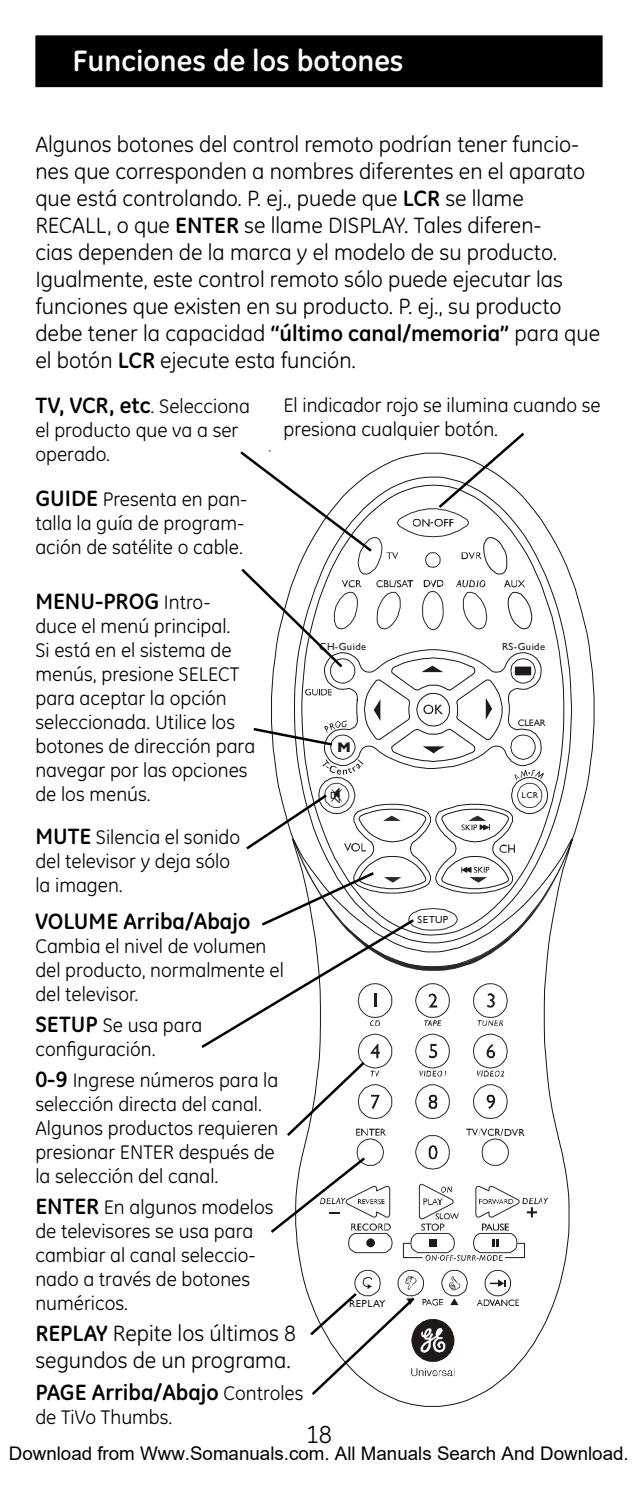
<style>
.page{position:relative;width:638px;height:1489px;background:#fff}
.page>*{position:absolute;margin:0;border:0;box-sizing:border-box;transform-origin:0 0}
.t1{font:700 30px "GE Inspira";color:#fff}
.t2{font:25px "GE Inspira";color:#000}
.t3{font:22.5px/27px "GE Inspira";color:#000}
.t4{font:700 22.5px "GE Inspira";color:#000}
.t5{font:20px/24px "GE Inspira";color:#000}
.t6{font:18.75px "Arial";color:#000}
.t7{font:700 14.25px "Gill Sans";color:#1f1a17}
.t8{font:10.25px "Gill Sans";letter-spacing:.035em;color:#1f1a17}
.t9{font:9.25px "Gill Sans";letter-spacing:-.03em;color:#1f1a17;scale:1.04 1}
.t10{font:8.5px "Gill Sans";color:#1f1a17;scale:1.04 1}
.s1{font-weight:700}
.s2{font-weight:700;font-size:22.5px}
.s3{font-weight:400;font-size:20px}
</style>
<div class="page">
<div style="left:37px;top:37px;width:564px;height:49px;background:#000"></div>
<div style="left:35px;top:35px;width:567px;height:52px;border:2px solid #000"></div>
<svg style="left:297px;top:576px;width:298px;height:831px"></svg>
<svg style="left:345px;top:1138px;width:175px;height:158px"></svg>
<svg style="left:429px;top:1144px;width:9px;height:15px"></svg>
<svg style="left:477px;top:1299px;width:42px;height:6px"></svg>
<svg style="left:490px;top:1279px;width:16px;height:7px"></svg>
<svg style="left:479px;top:1199px;width:34px;height:4px"></svg>
<svg style="left:423px;top:1198px;width:20px;height:6px"></svg>
<svg style="left:421px;top:1213px;width:38px;height:17px"></svg>
<svg style="left:482px;top:1223px;width:27px;height:7px"></svg>
<svg style="left:402px;top:1239px;width:123px;height:21px"></svg>
<svg style="left:441px;top:1186px;width:11px;height:6px"></svg>
<svg style="left:522px;top:1197px;width:26px;height:20px"></svg>
<svg style="left:201px;top:432px;width:370px;height:706px"></svg>
<svg style="left:307px;top:1276px;width:153px;height:121px"></svg>
<svg style="left:271px;top:1154px;width:120px;height:93px"></svg>
<h1 class="t1" style="left:73px;top:42px;width:332px">Funciones de los botones</h1>
<p class="t3" style="left:35px;top:131px;width:566px">Algunos botones del control remoto podrían tener funcio&shy;nes que corresponden a nombres diferentes en el aparato que está controlando. P. ej., puede que <span class="s1">LCR</span> se llame RECALL, o que <span class="s1">ENTER</span> se llame DISPLAY. Tales diferen-<br>cias dependen de la marca y el modelo de su producto.<br>Igualmente, este control remoto sólo puede ejecutar las funciones que existen en su producto. P. ej., su producto debe tener la capacidad <span class="s1">“último canal/memoria”</span> para que el botón <span class="s1">LCR</span> ejecute esta función.</p>
<p class="t5" style="left:35px;top:394px;width:216px"><span class="s2">TV, VCR, etc</span>. Selecciona el producto que va a ser operado.</p>
<p class="t5" style="left:283px;top:393px;width:319px">El indicador rojo se ilumina cuando se presiona cualquier botón.</p>
<p class="t5" style="left:35px;top:487px;width:213px"><span class="s2">GUIDE</span> Presenta en pan&shy;talla la guía de program&shy;ación de satélite o cable.</p>
<p class="t4" style="left:35px;top:587px;width:177px">MENU-PROG <span class="s3">Intro-</span></p>
<p class="t5" style="left:35px;top:614px;width:221px">duce el menú principal.<br>Si está en el sistema de menús, presione SELECT para aceptar la opción seleccionada. Utilice los botones de dirección para navegar por las opciones de los menús.</p>
<p class="t5" style="left:35px;top:825px;width:206px"><span class="s2">MUTE</span> Silencia el sonido del televisor y deja sólo la imagen.</p>
<p class="t4" style="left:35px;top:906px;width:216px">VOLUME Arriba/Abajo</p>
<p class="t5" style="left:35px;top:933px;width:250px">Cambia el nivel de volumen del producto, normalmente el del televisor.</p>
<p class="t5" style="left:35px;top:1013px;width:169px"><span class="s2">SETUP</span> Se usa para configuración.</p>
<p class="t5" style="left:35px;top:1068px;width:244px"><span class="s2">0-9</span> Ingrese números para la selección directa del canal.<br>Algunos productos requieren presionar ENTER después de la selección del canal.</p>
<p class="t5" style="left:35px;top:1195px;width:240px"><span class="s2">ENTER</span> En algunos modelos de televisores se usa para cambiar al canal seleccio&shy;nado a través de botones numéricos.</p>
<p class="t3" style="left:35px;top:1320px;width:262px"><span class="s1">REPLAY</span> Repite los últimos 8 segundos de un programa.</p>
<p class="t4" style="left:35px;top:1377px;width:270px">PAGE Arriba/Abajo <span class="s3">Controles</span></p>
<p class="t5" style="left:35px;top:1404px;width:139px">de TiVo Thumbs.</p>
<p class="t8" style="left:319px;top:641px;width:48px">CH-Guide</p>
<p class="t8" style="left:502px;top:641px;width:45px">RS-Guide</p>
<p class="t9" style="left:518px;top:717px;width:28px">CLEAR</p>
<p class="t7" style="left:337px;top:739px;width:15px">M</p>
<p class="t10" style="left:521px;top:790px;width:18px">LCR</p>
<p class="t8" style="left:417px;top:913px;width:32px">SETUP</p>
<p class="t8" style="left:504px;top:1126px;width:22px">DVR</p>
<p class="t8" style="left:349px;top:1297px;width:38px">REPLAY</p>
<p class="t2" style="left:306px;top:1419px;width:28px">18</p>
<p class="t6" style="left:9px;top:1442px;width:621px">Download from Www.Somanuals.com. All Manuals Search And Download.</p>
</div>
